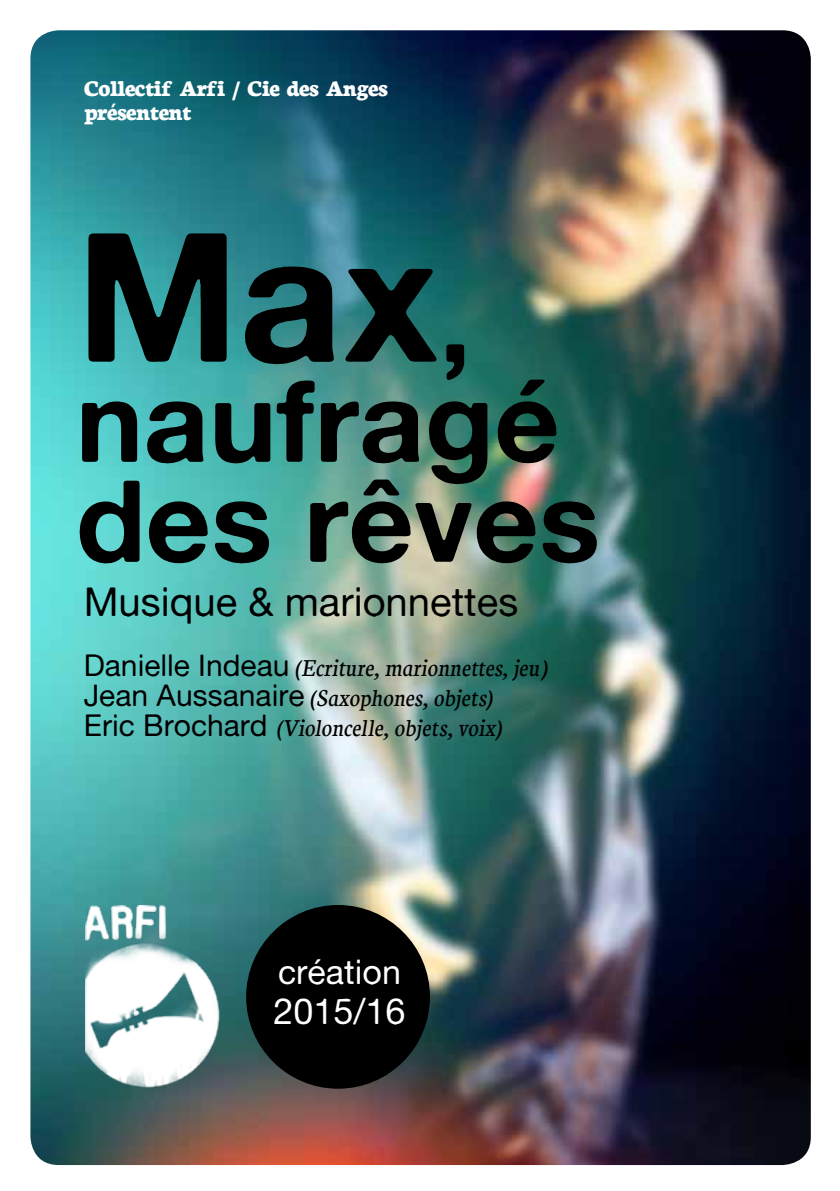
<style>
.page{position:relative;width:840px;height:1191px;background:#fff}
.page>*{position:absolute;margin:0;border:0;box-sizing:border-box;transform-origin:0 0}
.t1{font:180px "Alte Haas Grotesk Bold";color:#000}
.t2{font:114px/100px "Alte Haas Grotesk Bold";color:#000}
.t3{font:40px "Alte Haas Grotesk";color:#000}
.t4{font:36px "Alte Haas Grotesk";color:#fff}
.t5{font:34px "Alte Haas Grotesk";color:#fff}
.t6{font:italic 26px/30px "Neuton";color:#000}
.t7{font:800 24px/24px "Neuton";color:#fff}
.s1{font-size:114px}
.s2{font-family:"Alte Haas Grotesk";font-style:normal;font-size:30px}
</style>
<div class="page">
<img style="left:30px;top:30px;width:780px;height:1135px">
<img style="left:85px;top:905px;width:146px;height:191px">
<div style="left:246px;top:905px;width:183px;height:183px;background:#000;border-radius:50%"></div>
<p class="t7" style="left:84px;top:74px;width:304px">Collectif Arfi / Cie des Anges présentent</p>
<h1 class="t1" style="left:76px;top:186px;width:396px">Max<span class="s1">,</span></h1>
<h2 class="t2" style="left:76px;top:369px;width:525px">naufragé des rêves</h2>
<h3 class="t3" style="left:84px;top:578px;width:436px">Musique &amp; marionnettes</h3>
<p class="t6" style="left:84px;top:651px;width:465px"><span class="s2">Danielle Indeau</span> (Ecriture, marionnettes, jeu)<br><span class="s2">Jean Aussanaire</span> (Saxophones, objets)<br><span class="s2">Eric Brochard</span> (Violoncelle, objets, voix)</p>
<h3 class="t5" style="left:278px;top:951px;width:124px">création</h3>
<h3 class="t4" style="left:273px;top:989px;width:134px">2015/16</h3>
</div>
